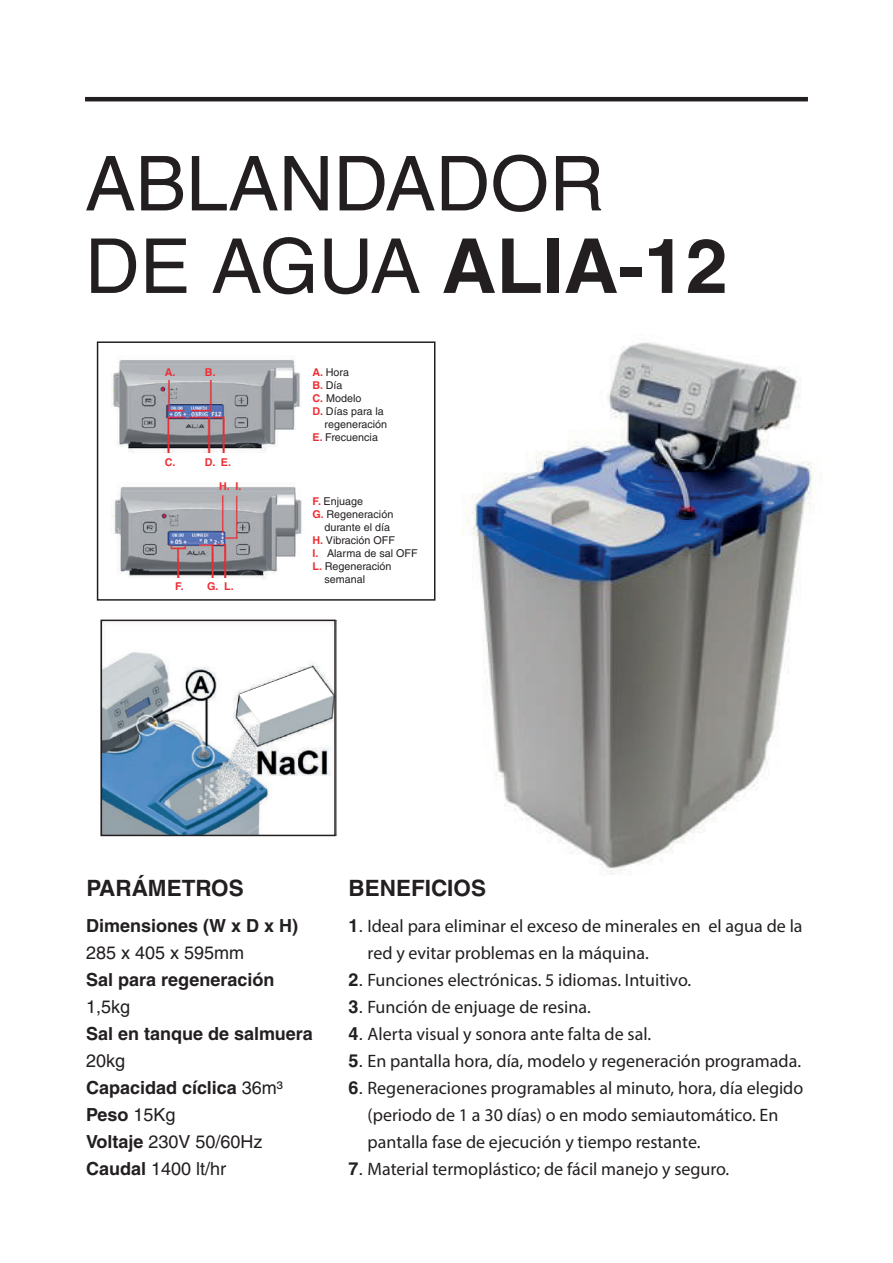
<style>
.page{position:relative;width:893px;height:1263px;background:#fff}
.page>*{position:absolute;margin:0;border:0;box-sizing:border-box;transform-origin:0 0}
.t1{font:75.75px/82.5px "Helvetica";color:#231f20}
.t2{font:700 22.5px "Helvetica";color:#231f20}
.t3{font:18px/27px "Myriad Pro";color:#231f20}
.t4{font:700 18px/27px "Helvetica";color:#231f20}
.t5{font:18px "Helvetica";color:#231f20}
.t6{font:10.8px "Helvetica";color:#231f20}
.t7{font:700 10.8px "Helvetica";color:#ee2e34}
.s1{font-weight:700}
.s2{font-weight:700;color:#ee2e34}
.s3{font-family:"Helvetica";font-weight:700}
.s4{font-family:"Helvetica"}
.s5{font-weight:400}
</style>
<div class="page">
<img style="left:435px;top:341px;width:379px;height:533px">
<img style="left:100px;top:620px;width:233px;height:215px">
<img style="left:111px;top:359px;width:191px;height:221px">
<hr style="left:85px;top:97px;width:723px;height:4px;background:#231f20">
<div style="left:128px;top:454px;width:144px;height:24px;background:#fff"></div>
<div style="left:119px;top:578px;width:143px;height:19px;background:#fff"></div>
<div style="left:97px;top:341px;width:338px;height:260px;border:2px solid #231f20"></div>
<div style="left:101px;top:620px;width:235px;height:216px;border:2px solid #231f20"></div>
<svg style="left:145px;top:368px;width:85px;height:11px"></svg>
<div style="left:218px;top:487px;width:22px;height:6px;background:#aeb1b5"></div>
<svg style="left:239px;top:667px;width:93px;height:56px"></svg>
<h1 class="t1" style="left:85px;top:142px;width:644px">ABLANDADOR<br>DE AGUA <span class="s1">ALIA-12</span></h1>
<p class="t7" style="left:165px;top:366px;width:12px">A.</p>
<p class="t7" style="left:205px;top:366px;width:12px">B.</p>
<p class="t7" style="left:165px;top:455px;width:12px">C.</p>
<p class="t7" style="left:205px;top:455px;width:28px">D. E.</p>
<p class="t7" style="left:219px;top:480px;width:24px">H. I.</p>
<p class="t7" style="left:175px;top:579px;width:60px">F. G. L.</p>
<p class="t6" style="left:313px;top:366px;width:38px"><span class="s2">A.</span> Hora</p>
<p class="t6" style="left:313px;top:379px;width:32px"><span class="s2">B.</span> Día</p>
<p class="t6" style="left:313px;top:392px;width:51px"><span class="s2">C.</span> Modelo</p>
<p class="t6" style="left:313px;top:405px;width:73px"><span class="s2">D.</span> Días para la</p>
<p class="t6" style="left:324px;top:418px;width:64px">regeneración</p>
<p class="t6" style="left:313px;top:431px;width:67px"><span class="s2">E.</span> Frecuencia</p>
<p class="t6" style="left:313px;top:495px;width:52px"><span class="s2">F.</span> Enjuage</p>
<p class="t6" style="left:313px;top:508px;width:82px"><span class="s2">G.</span> Regeneración</p>
<p class="t6" style="left:324px;top:521px;width:67px">durante el día</p>
<p class="t6" style="left:313px;top:534px;width:84px"><span class="s2">H.</span> Vibración OFF</p>
<p class="t6" style="left:313px;top:547px;width:107px"><span class="s2">I.</span> Alarma de sal OFF</p>
<p class="t6" style="left:313px;top:560px;width:80px"><span class="s2">L.</span> Regeneración</p>
<p class="t6" style="left:324px;top:573px;width:42px">semanal</p>
<p class="t2" style="left:86px;top:874px;width:159px">PARÁMETROS</p>
<p class="t2" style="left:349px;top:874px;width:139px">BENEFICIOS</p>
<p class="t3" style="left:368px;top:912px;width:436px;text-indent:-19px"><span class="s3">1</span><span class="s4">.</span> Ideal para eliminar el exceso de minerales en el agua de la red y evitar problemas en la máquina.</p>
<p class="t3" style="left:349px;top:966px;width:344px"><span class="s3">2</span><span class="s4">.</span> Funciones electrónicas. 5 idiomas. Intuitivo.</p>
<p class="t3" style="left:349px;top:993px;width:244px"><span class="s3">3</span><span class="s4">.</span> Función de enjuage de resina.</p>
<p class="t3" style="left:349px;top:1020px;width:304px"><span class="s3">4</span><span class="s4">.</span> Alerta visual y sonora ante falta de sal.</p>
<p class="t3" style="left:349px;top:1047px;width:454px"><span class="s3">5</span><span class="s4">.</span> En pantalla hora, día, modelo y regeneración programada.</p>
<p class="t3" style="left:368px;top:1074px;width:437px;text-indent:-19px"><span class="s3">6</span><span class="s4">.</span> Regeneraciones programables al minuto, hora, día elegido (periodo de 1 a 30 días) o en modo semiautomático. En pantalla fase de ejecución y tiempo restante.</p>
<p class="t3" style="left:349px;top:1155px;width:382px"><span class="s3">7</span><span class="s4">.</span> Material termoplástico; de fácil manejo y seguro.</p>
<p class="t4" style="left:86px;top:911px;width:214px">Dimensiones (W x D x H)</p>
<p class="t5" style="left:86px;top:942px;width:160px">285 x 405 x 595mm</p>
<p class="t4" style="left:86px;top:965px;width:190px">Sal para regeneración</p>
<p class="t5" style="left:86px;top:996px;width:46px">1,5kg</p>
<p class="t4" style="left:86px;top:1019px;width:228px">Sal en tanque de salmuera</p>
<p class="t4" style="left:86px;top:1046px;width:198px"><span class="s5">20kg<br></span>Capacidad cíclica <span class="s5">36m³<br></span>Peso <span class="s5">15Kg<br></span>Voltaje <span class="s5">230V 50/60Hz<br></span>Caudal <span class="s5">1400 lt/hr</span></p>
</div>
